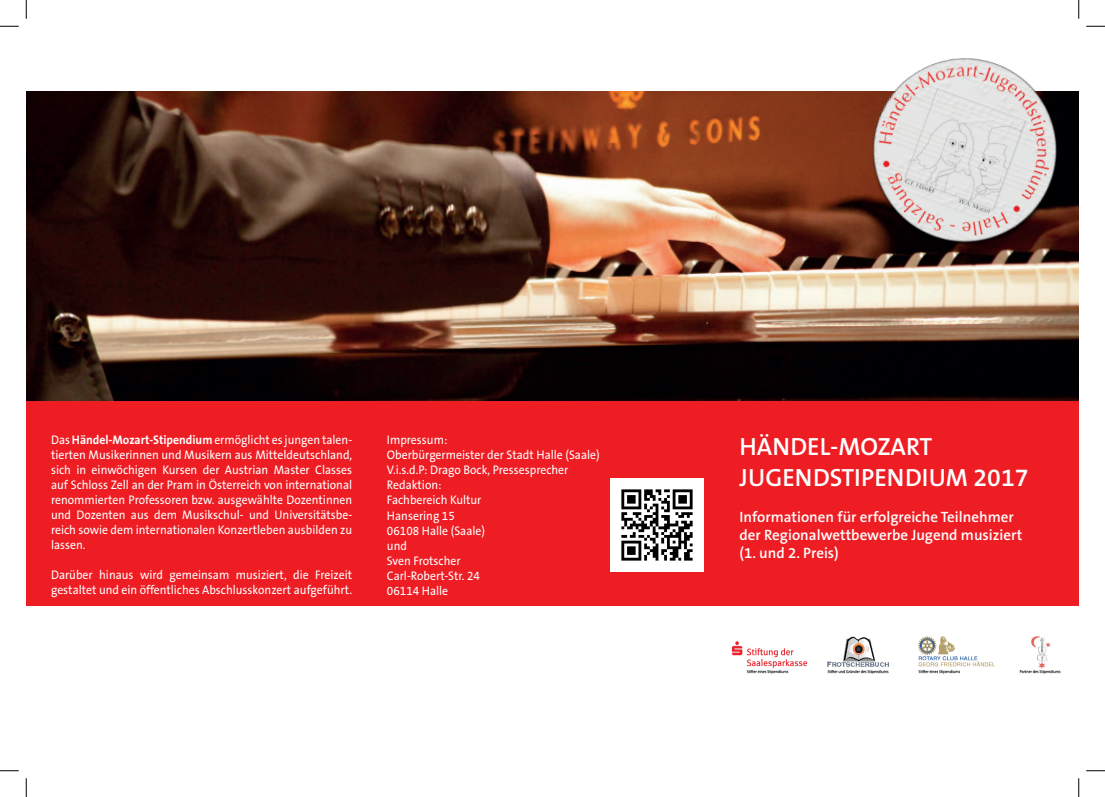
<style>
.page{position:relative;width:1105px;height:797px;background:#fff}
.page>*{position:absolute;margin:0;border:0;box-sizing:border-box;transform-origin:0 0}
.t1{font:600 25px/30px "The Sans B6";color:#fff}
.t2{font:600 15px/18px "The Sans B6";color:#fff}
.t3{font:12.5px/15px "The Sans B5 Plain";color:#fff;scale:.94 1}
.s1{font-family:"The Sans B7";font-weight:700}
</style>
<div class="page">
<img style="left:26px;top:92px;width:1053px;height:309px">
<div style="left:26px;top:401px;width:1053px;height:204px;background:#ee1d23"></div>
<img style="left:843px;top:58px;width:236px;height:220px">
<img style="left:610px;top:478px;width:93px;height:93px">
<img style="left:731px;top:636px;width:330px;height:38px">
<svg style="left:0;top:25px;width:19px;height:2px"></svg>
<svg style="left:1086px;top:25px;width:19px;height:2px"></svg>
<svg style="left:0;top:770px;width:19px;height:1px"></svg>
<svg style="left:1086px;top:770px;width:19px;height:1px"></svg>
<svg style="left:25px;top:0;width:2px;height:19px"></svg>
<svg style="left:25px;top:778px;width:2px;height:19px"></svg>
<svg style="left:1078px;top:0;width:1px;height:19px"></svg>
<svg style="left:1078px;top:778px;width:1px;height:19px"></svg>
<p class="t3" style="left:51px;top:433px;width:322px;text-align:justify">Das <span class="s1">Händel-Mozart-Stipendium</span> ermöglicht es jungen talen&shy;tierten Musikerinnen und Musikern aus Mitteldeutschland, sich in einwöchigen Kursen der Austrian Master Classes auf Schloss Zell an der Pram in Österreich von international renommierten Professoren bzw. ausgewählte Dozentinnen und Dozenten aus dem Musikschul- und Universitätsbe&shy;reich sowie dem internationalen Konzertleben ausbilden zu lassen.</p>
<p class="t3" style="left:51px;top:568px;width:322px">Darüber hinaus wird gemeinsam musiziert, die Freizeit gestaltet und ein öffentliches Abschlusskonzert aufgeführt.</p>
<p class="t3" style="left:387px;top:433px;width:228px">Impressum:<br>Oberbürgermeister der Stadt Halle (Saale)<br>V.i.s.d.P: Drago Bock, Pressesprecher<br>Redaktion:<br>Fachbereich Kultur<br>Hansering 15<br>06108 Halle (Saale)<br>und<br>Sven Frotscher<br>Carl-Robert-Str. 24<br>06114 Halle</p>
<h1 class="t1" style="left:739px;top:433px;width:290px">HÄNDEL-MOZART<br>JUGENDSTIPENDIUM 2017</h1>
<p class="t2" style="left:739px;top:508px;width:284px">Informationen für erfolgreiche Teilnehmer der Regionalwettbewerbe Jugend musiziert (1. und 2. Preis)</p>
</div>
